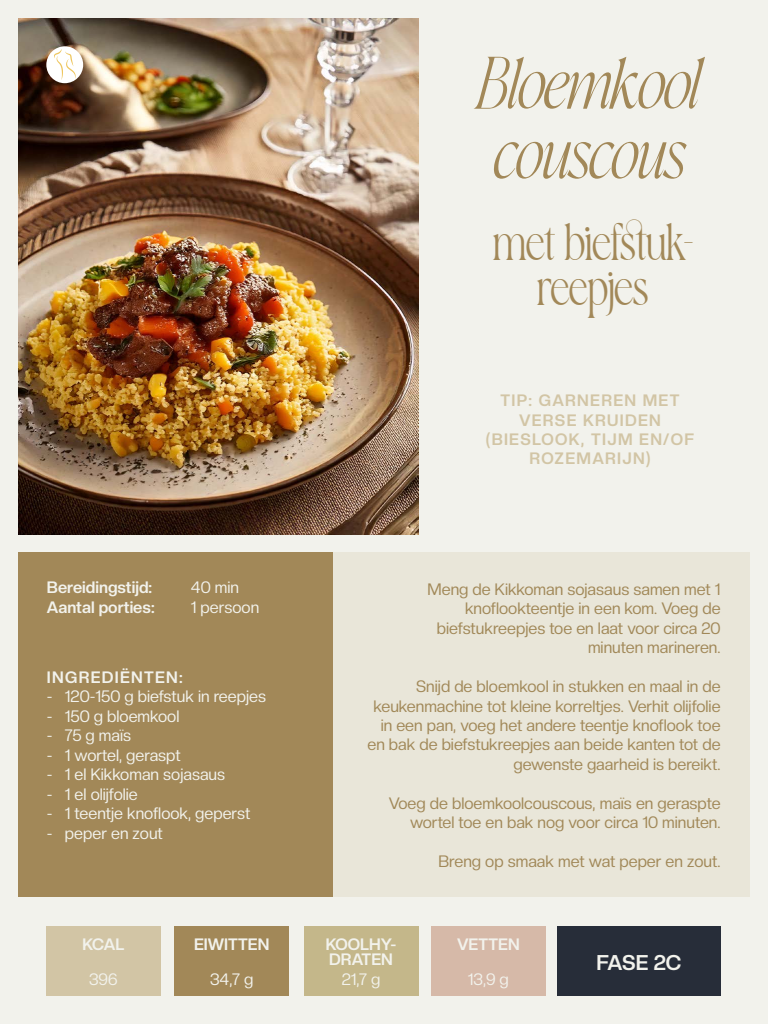
<style>
.page{position:relative;width:768px;height:1024px;background:#f2f2ec}
.page>*{position:absolute;margin:0;border:0;box-sizing:border-box;transform-origin:0 0}
.t1{font:italic 70px/70px "Komrile";letter-spacing:-.04em;color:#a28858}
.t2{font:50px/45px "Komrile";letter-spacing:-.04em;color:#a28858;text-align:center}
.t3{font:700 21px "Creato Display";letter-spacing:-.005em;color:#f2f2ec}
.t4{font:16.25px/19.5px "Creato Display";color:#a18858;text-align:right}
.t5{font:16.25px "Creato Display";color:#f2f2ec}
.t6{font:700 16.25px/15px "Creato Display";color:#f2f2ec}
.t7{font:700 16.25px/19.5px "Creato Display";letter-spacing:.08em;color:#d2c5a5;text-align:center}
.t8{font:700 16.25px "Creato Display";letter-spacing:.08em;color:#f2f2ec}
</style>
<div class="page">
<img style="left:18px;top:18px;width:400px;height:517px">
<div style="left:332px;top:552px;width:418px;height:345px;background:#e9e6d9"></div>
<div style="left:304px;top:927px;width:114px;height:69px;background:#c4b78a"></div>
<div style="left:46px;top:927px;width:114px;height:69px;background:#d2c5a5"></div>
<div style="left:175px;top:927px;width:114px;height:69px;background:#a28858"></div>
<div style="left:431px;top:927px;width:114px;height:69px;background:#d6b9a8"></div>
<div style="left:557px;top:927px;width:164px;height:69px;background:#272d39"></div>
<div style="left:18px;top:552px;width:314px;height:345px;background:#a28858"></div>
<div style="left:46px;top:46px;width:37px;height:37px;background:#fff;border-radius:50%"></div>
<svg style="left:54px;top:49px;width:22px;height:31px"></svg>
<h1 class="t1" style="left:479px;top:52px;width:224px">Bloemkool couscous</h1>
<h2 class="t2" style="left:492px;top:222px;width:202px">met biefstuk&shy;reepjes</h2>
<p class="t6" style="left:47px;top:580px;width:107px">Bereidingstijd:</p>
<p class="t5" style="left:191px;top:578px;width:50px">40 min</p>
<p class="t6" style="left:47px;top:599px;width:109px">Aantal porties:</p>
<p class="t5" style="left:191px;top:598px;width:70px">1 persoon</p>
<p class="t8" style="left:47px;top:667px;width:137px">INGREDIËNTEN:</p>
<p class="t5" style="left:47px;top:687px;width:221px">- 120-150 g biefstuk in reepjes</p>
<p class="t5" style="left:47px;top:706px;width:134px">- 150 g bloemkool</p>
<p class="t5" style="left:47px;top:726px;width:86px">- 75 g maïs</p>
<p class="t5" style="left:47px;top:745px;width:135px">- 1 wortel, geraspt</p>
<p class="t5" style="left:47px;top:765px;width:180px">- 1 el Kikkoman sojasaus</p>
<p class="t5" style="left:47px;top:784px;width:92px">- 1 el olijfolie</p>
<p class="t5" style="left:47px;top:804px;width:205px">- 1 teentje knoflook, geperst</p>
<p class="t5" style="left:47px;top:823px;width:117px">- peper en zout</p>
<p class="t7" style="left:486px;top:390px;width:209px">TIP: GARNEREN MET<br>VERSE KRUIDEN (BIESLOOK, TIJM EN/OF<br>ROZEMARIJN)</p>
<p class="t4" style="left:428px;top:579px;width:294px">Meng de Kikkoman sojasaus samen met 1 knoflookteentje in een kom. Voeg de biefstukreepjes toe en laat voor circa 20 minuten marineren.</p>
<p class="t4" style="left:367px;top:676px;width:355px">Snijd de bloemkool in stukken en maal in de keukenmachine tot kleine korreltjes. Verhit olijfolie in een pan, voeg het andere teentje knoflook toe en bak de biefstukreepjes aan beide kanten tot de gewenste gaarheid is bereikt.</p>
<p class="t4" style="left:389px;top:793px;width:333px">Voeg de bloemkoolcouscous, maïs en geraspte wortel toe en bak nog voor circa 10 minuten.</p>
<p class="t4" style="left:439px;top:852px;width:284px">Breng op smaak met wat peper en zout.</p>
<p class="t6" style="left:82px;top:937px;width:43px">KCAL</p>
<p class="t5" style="left:89px;top:970px;width:30px">396</p>
<p class="t5" style="left:210px;top:970px;width:45px">34,7 g</p>
<p class="t5" style="left:342px;top:970px;width:40px">21,7 g</p>
<p class="t5" style="left:468px;top:970px;width:42px">13,9 g</p>
<p class="t6" style="left:194px;top:937px;width:77px">EIWITTEN</p>
<p class="t6" style="left:326px;top:937px;width:72px">KOOLHY-<br>DRATEN</p>
<p class="t6" style="left:457px;top:937px;width:64px">VETTEN</p>
<p class="t3" style="left:596px;top:950px;width:86px">FASE 2C</p>
</div>
